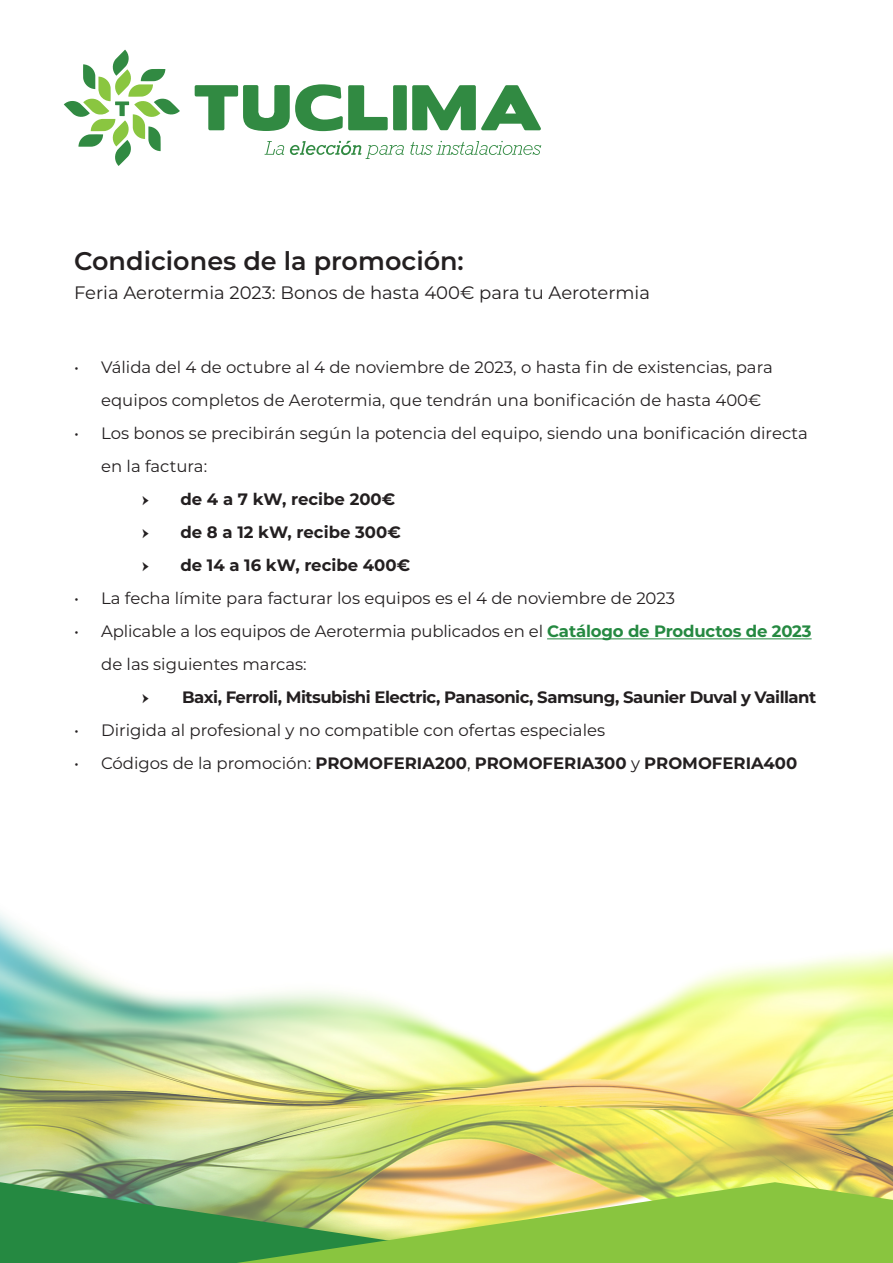
<style>
.page{position:relative;width:893px;height:1263px;background:#fff}
.page>*{position:absolute;margin:0;border:0;box-sizing:border-box;transform-origin:0 0}
.t1{font:600 25.5px "Montserrat";color:#231f20}
.t2{font:18px "Montserrat";color:#231f20}
.t3{font:16.5px/33px "Montserrat";color:#231f20}
.t4{font:700 16.5px "Montserrat";letter-spacing:-.01em;color:#231f20}
.t5{font:700 16.5px "Montserrat";letter-spacing:-.03em;color:#231f20}
.t6{font:16.5px "Minion Pro";color:#231f20}
.s1{font-weight:700;color:#258941}
.s2{font-weight:400}
</style>
<div class="page">
<img style="left:0;top:913px;width:893px;height:269px">
<svg style="left:195px;top:84px;width:346px;height:47px"></svg>
<svg style="left:64px;top:50px;width:116px;height:116px"></svg>
<svg style="left:264px;top:141px;width:20px;height:14px"></svg>
<svg style="left:290px;top:141px;width:114px;height:18px"></svg>
<svg style="left:410px;top:141px;width:131px;height:14px"></svg>
<svg style="left:0;top:1182px;width:237px;height:81px;background:#3d9250"></svg>
<svg style="left:237px;top:1182px;width:656px;height:81px;background:#a0c658"></svg>
<hr style="left:547px;top:638px;width:265px;height:1px;background:#258941">
<p class="t1" style="left:74px;top:243px;width:391px">Condiciones de la promoción:</p>
<p class="t2" style="left:74px;top:280px;width:577px">Feria Aerotermia 2023: Bonos de hasta 400€ para tu Aerotermia</p>
<p class="t3" style="left:101px;top:350px;width:673px;text-indent:-27px">• Válida del 4 de octubre al 4 de noviembre de 2023, o hasta fin de existencias, para equipos completos de Aerotermia, que tendrán una bonificación de hasta 400€</p>
<p class="t3" style="left:101px;top:416px;width:708px;text-indent:-27px">• Los bonos se precibirán según la potencia del equipo, siendo una bonificación directa en la factura:</p>
<p class="t6" style="left:142px;top:489px;width:9px">ӹ</p>
<p class="t4" style="left:180px;top:487px;width:216px">de 4 a 7 kW, recibe 200€</p>
<p class="t6" style="left:142px;top:522px;width:9px">ӹ</p>
<p class="t4" style="left:180px;top:520px;width:222px">de 8 a 12 kW, recibe 300€</p>
<p class="t6" style="left:142px;top:555px;width:9px">ӹ</p>
<p class="t4" style="left:180px;top:553px;width:231px">de 14 a 16 kW, recibe 400€</p>
<p class="t3" style="left:74px;top:581px;width:602px">• La fecha límite para facturar los equipos es el 4 de noviembre de 2023</p>
<p class="t3" style="left:101px;top:614px;width:712px;text-indent:-27px">• Aplicable a los equipos de Aerotermia publicados en el <span class="s1">Catálogo de Productos de 2023 </span>de las siguientes marcas:</p>
<p class="t6" style="left:142px;top:687px;width:9px">ӹ</p>
<p class="t5" style="left:182px;top:685px;width:636px">Baxi, Ferroli, Mitsubishi Electric, Panasonic, Samsung, Saunier Duval y Vaillant</p>
<p class="t3" style="left:74px;top:713px;width:532px">• Dirigida al profesional y no compatible con ofertas especiales</p>
<p class="t4" style="left:74px;top:751px;width:725px"><span class="s2">• Códigos de la promoción:</span> PROMOFERIA200<span class="s2">,</span> PROMOFERIA300 <span class="s2">y</span> PROMOFERIA400</p>
</div>
